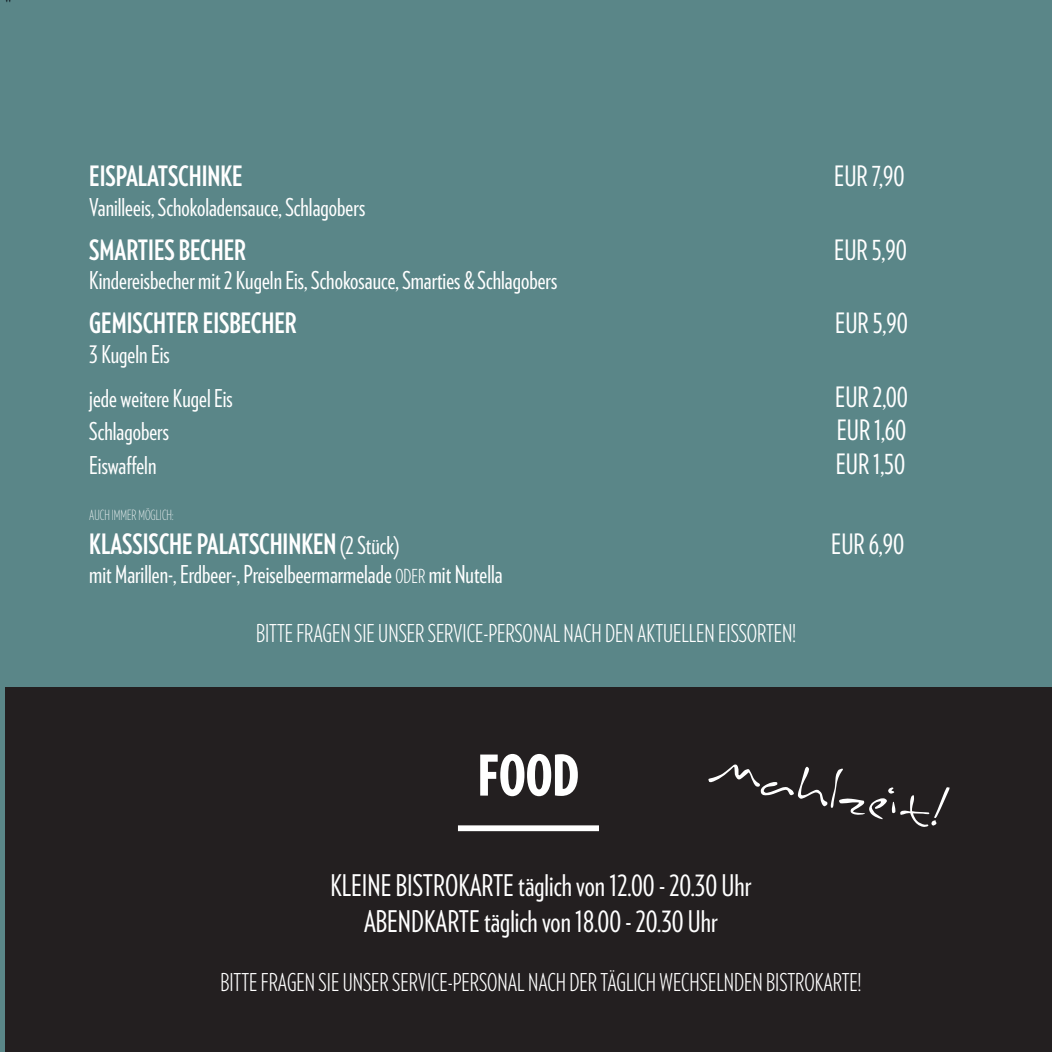
<style>
.page{position:relative;width:1052px;height:1052px;background:#fff}
.page>*{position:absolute;margin:0;border:0;box-sizing:border-box;transform-origin:0 0}
.t1{font:57.75px "Inkburrow";color:#fff}
.t2{font:900 56px "Verlag Compressed";color:#fff}
.t3{font:29.75px/35.7px "Verlag Compressed";color:#fff;text-align:center}
.t4{font:700 28px "Verlag Compressed";color:#fff}
.t5{font:28px "Verlag Compressed";color:#fff}
.t6{font:24.5px "Verlag Compressed";color:#fff}
.t7{font:300 24.5px "Verlag Compressed";color:#fff}
.t8{font:200 14px "Verlag Compressed";color:#fff}
.s1{font-weight:400;font-size:24.5px}
.s2{font-weight:300;font-size:19.25px}
</style>
<div class="page">
<div style="left:5px;top:687px;width:1047px;height:365px;background:#231f20"></div>
<div style="left:0;top:0;width:5px;height:1052px;background:#5a8688"></div>
<div style="left:458px;top:825px;width:141px;height:7px;background:#fff"></div>
<div style="left:5px;top:0;width:1047px;height:687px;background:#5a8688"></div>
<p class="t4" style="left:89px;top:156px;width:155px">EISPALATSCHINKE</p>
<p class="t5" style="left:834px;top:157px;width:72px">EUR 7,90</p>
<p class="t6" style="left:89px;top:190px;width:277px">Vanilleeis, Schokoladensauce, Schlagobers</p>
<p class="t4" style="left:89px;top:230px;width:158px">SMARTIES BECHER</p>
<p class="t5" style="left:834px;top:231px;width:74px">EUR 5,90</p>
<p class="t6" style="left:89px;top:264px;width:470px">Kindereisbecher mit 2 Kugeln Eis, Schokosauce, Smarties &amp; Schlagobers</p>
<p class="t4" style="left:89px;top:303px;width:209px">GEMISCHTER EISBECHER</p>
<p class="t5" style="left:835px;top:304px;width:74px">EUR 5,90</p>
<p class="t6" style="left:89px;top:337px;width:82px">3 Kugeln Eis</p>
<p class="t6" style="left:89px;top:381px;width:145px">jede weitere Kugel Eis</p>
<p class="t5" style="left:835px;top:378px;width:74px">EUR 2,00</p>
<p class="t6" style="left:89px;top:415px;width:81px">Schlagobers</p>
<p class="t5" style="left:836px;top:411px;width:71px">EUR 1,60</p>
<p class="t6" style="left:89px;top:448px;width:69px">Eiswaffeln</p>
<p class="t5" style="left:835px;top:445px;width:71px">EUR 1,50</p>
<p class="t8" style="left:89px;top:506px;width:86px">AUCH IMMER MÖGLICH:</p>
<p class="t4" style="left:89px;top:524px;width:312px">KLASSISCHE PALATSCHINKEN <span class="s1">(2 Stück)</span></p>
<p class="t5" style="left:831px;top:525px;width:74px">EUR 6,90</p>
<p class="t6" style="left:89px;top:558px;width:415px">mit Marillen-, Erdbeer-, Preiselbeermarmelade <span class="s2">ODER</span> mit Nutella</p>
<p class="t7" style="left:256px;top:617px;width:541px">BITTE FRAGEN SIE UNSER SERVICE-PERSONAL NACH DEN AKTUELLEN EISSORTEN!</p>
<h2 class="t2" style="left:478px;top:733px;width:103px">FOOD</h2>
<p class="t1" style="left:713px;top:739px;width:243px;rotate:11deg">Mahlzeit!</p>
<p class="t3" style="left:330px;top:866px;width:422px">KLEINE BISTROKARTE täglich von 12.00 - 20.30 Uhr<br>ABENDKARTE täglich von 18.00 - 20.30 Uhr</p>
<p class="t7" style="left:220px;top:966px;width:642px">BITTE FRAGEN SIE UNSER SERVICE-PERSONAL NACH DER TÄGLICH WECHSELNDEN BISTROKARTE!</p>
</div>
